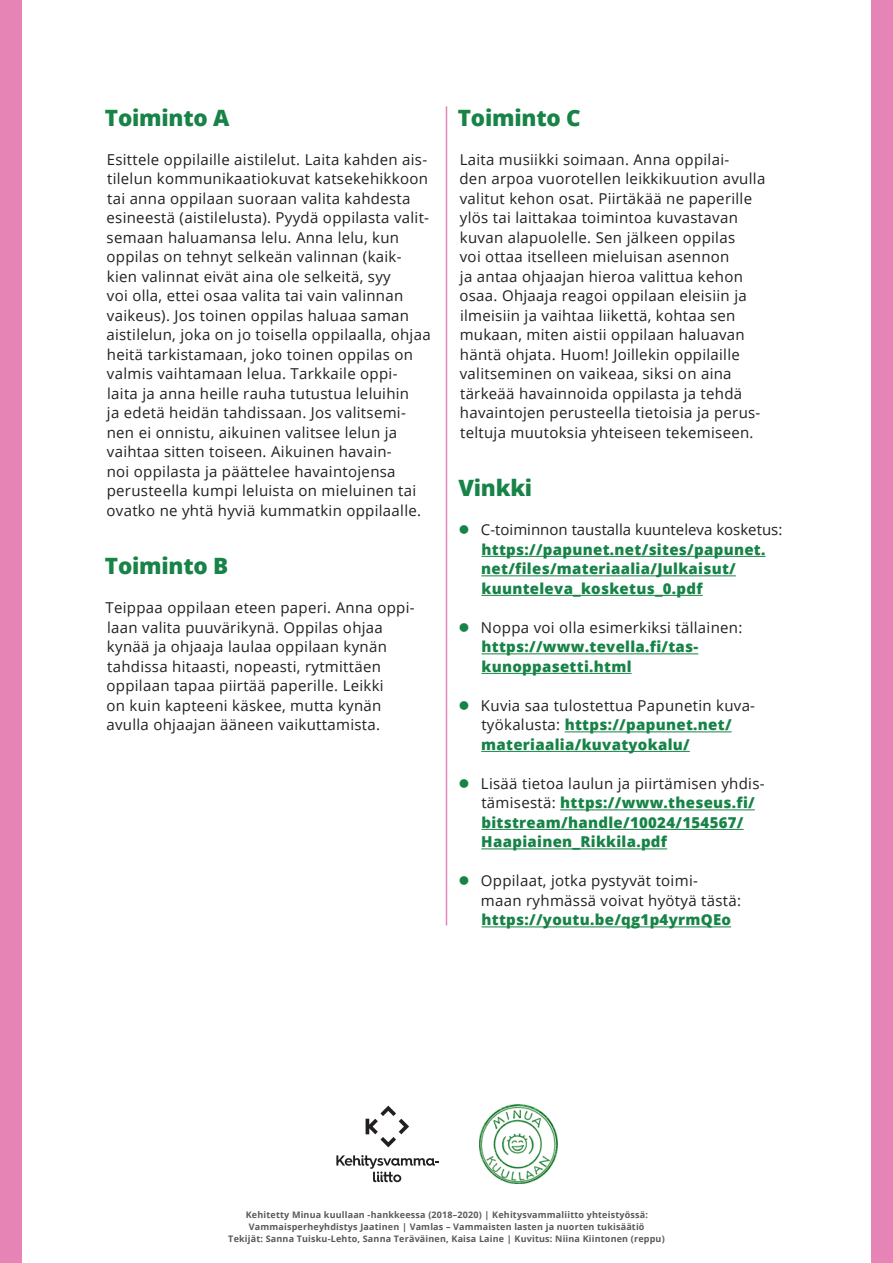
<style>
.page{position:relative;width:893px;height:1263px;background:#fff}
.page>*{position:absolute;margin:0;border:0;box-sizing:border-box;transform-origin:0 0}
.otsikko-02{font:800 22.5px "Open Sans";letter-spacing:-.01em;color:#178347}
.leipa-01{font:15px/19.5px "Open Sans";letter-spacing:.02em;color:#231f20}
.luetelma-01{font:800 15px/19.5px "Open Sans";letter-spacing:.02em;color:#178347}
.luetelma-01-2{font:15px/19.5px "Open Sans";letter-spacing:.02em;color:#231f20}
.t1{font:700 9px "Open Sans";letter-spacing:.02em;color:#58595b}
.s1{font-weight:400;color:#231f20}
.s2{font-weight:800;color:#178347}
</style>
<div class="page">
<div style="left:0;top:0;width:21px;height:1263px;background:#e684b6"></div>
<div style="left:872px;top:0;width:21px;height:1263px;background:#e684b6"></div>
<svg style="left:366px;top:1106px;width:43px;height:41px"></svg>
<svg style="left:336px;top:1155px;width:103px;height:27px"></svg>
<img style="left:479px;top:1105px;width:78px;height:78px">
<hr style="left:446px;top:106px;width:1px;height:819px;background:#e684b6">
<hr style="left:481px;top:556px;width:284px;height:1px;background:#178347">
<hr style="left:481px;top:575px;width:255px;height:1px;background:#178347">
<hr style="left:481px;top:595px;width:222px;height:1px;background:#178347">
<hr style="left:481px;top:653px;width:217px;height:1px;background:#178347">
<hr style="left:481px;top:673px;width:151px;height:1px;background:#178347">
<hr style="left:565px;top:731px;width:167px;height:1px;background:#178347">
<hr style="left:481px;top:751px;width:209px;height:1px;background:#178347">
<hr style="left:560px;top:809px;width:195px;height:1px;background:#178347">
<hr style="left:481px;top:829px;width:263px;height:1px;background:#178347">
<hr style="left:481px;top:848px;width:186px;height:1px;background:#178347">
<hr style="left:481px;top:926px;width:250px;height:1px;background:#178347">
<h2 class="otsikko-02" style="left:105px;top:101px;width:126px">Toiminto A</h2>
<p class="leipa-01" style="left:106px;top:149px;width:326px">Esittele oppilaille aistilelut. Laita kahden ais&shy;tilelun kommunikaatiokuvat katsekehikkoon tai anna oppilaan suoraan valita kahdesta esineestä (aistilelusta). Pyydä oppilasta valit&shy;semaan haluamansa lelu. Anna lelu, kun oppilas on tehnyt selkeän valinnan (kaik&shy;kien valinnat eivät aina ole selkeitä, syy<br>voi olla, ettei osaa valita tai vain valinnan vaikeus). Jos toinen oppilas haluaa saman aistilelun, joka on jo toisella oppilaalla, ohjaa heitä tarkistamaan, joko toinen oppilas on valmis vaihtamaan lelua. Tarkkaile oppi&shy;laita ja anna heille rauha tutustua leluihin<br>ja edetä heidän tahdissaan. Jos valitsemi&shy;nen ei onnistu, aikuinen valitsee lelun ja vaihtaa sitten toiseen. Aikuinen havain-<br>noi oppilasta ja päättelee havaintojensa perusteella kumpi leluista on mieluinen tai ovatko ne yhtä hyviä kummatkin oppilaalle.</p>
<h2 class="otsikko-02" style="left:105px;top:549px;width:125px">Toiminto B</h2>
<p class="leipa-01" style="left:106px;top:598px;width:311px">Teippaa oppilaan eteen paperi. Anna oppi&shy;laan valita puuvärikynä. Oppilas ohjaa kynää ja ohjaaja laulaa oppilaan kynän tahdissa hitaasti, nopeasti, rytmittäen oppilaan tapaa piirtää paperille. Leikki<br>on kuin kapteeni käskee, mutta kynän avulla ohjaajan ääneen vaikuttamista.</p>
<h2 class="otsikko-02" style="left:458px;top:101px;width:124px">Toiminto C</h2>
<p class="leipa-01" style="left:459px;top:149px;width:307px">Laita musiikki soimaan. Anna oppilai-<br>den arpoa vuorotellen leikkikuution avulla valitut kehon osat. Piirtäkää ne paperille ylös tai laittakaa toimintoa kuvastavan kuvan alapuolelle. Sen jälkeen oppilas<br>voi ottaa itselleen mieluisan asennon<br>ja antaa ohjaajan hieroa valittua kehon osaa. Ohjaaja reagoi oppilaan eleisiin ja ilmeisiin ja vaihtaa liikettä, kohtaa sen mukaan, miten aistii oppilaan haluavan häntä ohjata. Huom! Joillekin oppilaille valitseminen on vaikeaa, siksi on aina tärkeää havainnoida oppilasta ja tehdä havaintojen perusteella tietoisia ja perus&shy;teltuja muutoksia yhteiseen tekemiseen.</p>
<h2 class="otsikko-02" style="left:458px;top:471px;width:75px">Vinkki</h2>
<p class="luetelma-01" style="left:481px;top:519px;width:303px"><span class="s1">C-toiminnon taustalla kuunteleva kosketus: </span>https://papunet.net/sites/papunet. net/files/materiaalia/Julkaisut/ kuunteleva_kosketus_0.pdf</p>
<p class="luetelma-01" style="left:481px;top:617px;width:263px"><span class="s1">Noppa voi olla esimerkiksi tällainen: </span>https://www.tevella.fi/tas&shy;kunoppasetti.html</p>
<p class="luetelma-01-2" style="left:481px;top:695px;width:276px">Kuvia saa tulostettua Papunetin kuva&shy;työkalusta: <span class="s2">https://papunet.net/ materiaalia/kuvatyokalu/</span></p>
<p class="luetelma-01" style="left:481px;top:773px;width:285px"><span class="s1">Lisää tietoa laulun ja piirtämisen yhdis&shy;tämisestä:</span> https://www.theseus.fi/ bitstream/handle/10024/154567/ Haapiainen_Rikkila.pdf</p>
<p class="luetelma-01-2" style="left:481px;top:871px;width:262px">Oppilaat, jotka pystyvät toimi&shy;maan ryhmässä voivat hyötyä tästä: <span class="s2">https://youtu.be/qg1p4yrmQEo</span></p>
<p class="t1" style="left:246px;top:1208px;width:404px">Kehitetty Minua kuullaan -hankkeessa (2018–2020) | Kehitysvammaliitto yhteistyössä:</p>
<p class="t1" style="left:249px;top:1220px;width:397px">Vammaisperheyhdistys Jaatinen | Vamlas – Vammaisten lasten ja nuorten tukisäätiö</p>
<p class="t1" style="left:228px;top:1232px;width:438px">Tekijät: Sanna Tuisku-Lehto, Sanna Teräväinen, Kaisa Laine | Kuvitus: Niina Kiintonen (reppu)</p>
</div>
